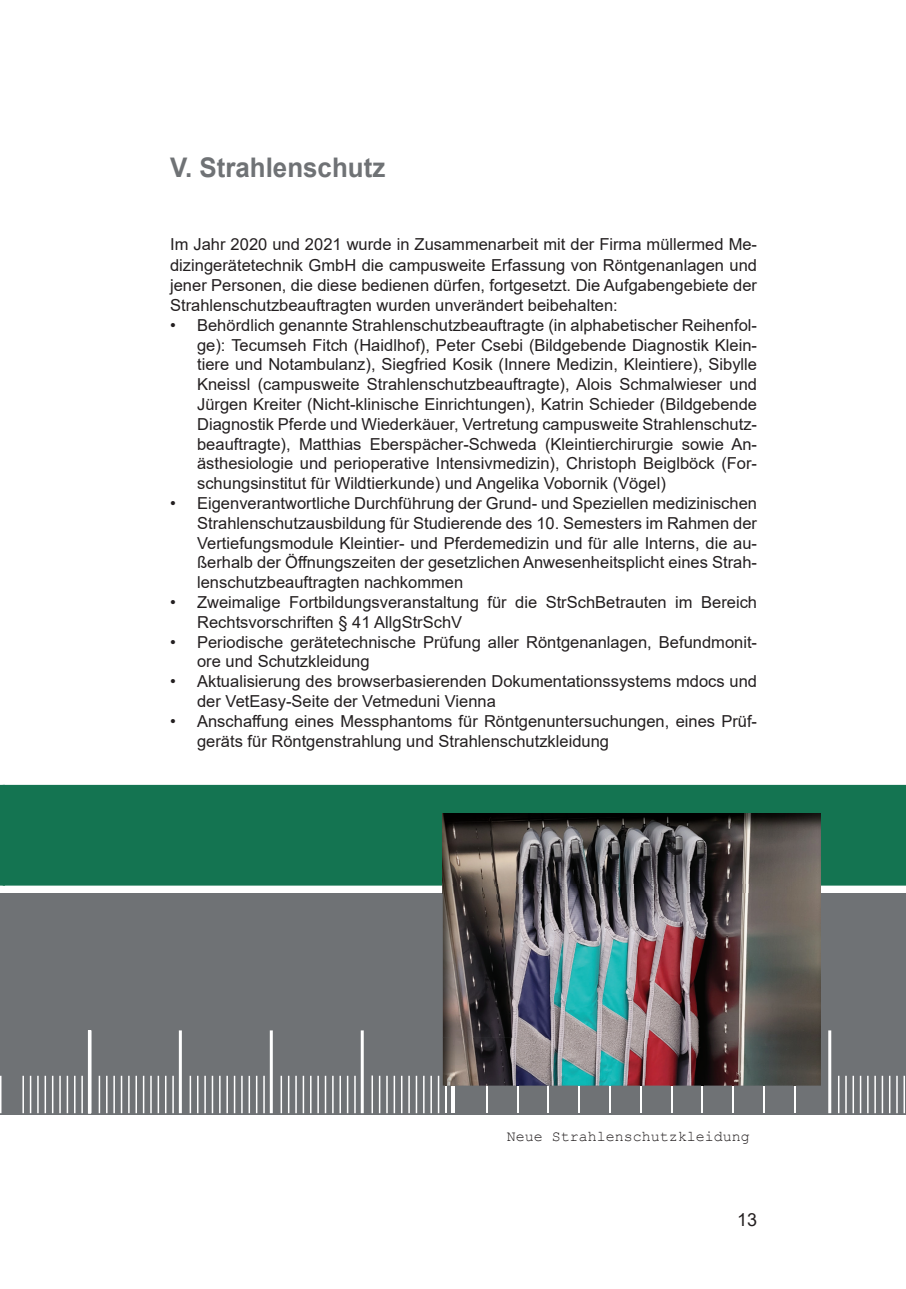
<style>
.page{position:relative;width:906px;height:1289px;background:#fff}
.page>*{position:absolute;margin:0;border:0;box-sizing:border-box;transform-origin:0 0}
.t1{font:700 27px "Arial";color:#6f7275;scale:.96 1}
.t2{font:18px "Arial";color:#231f20}
.t3{font:16.5px/19.8px "Arial";color:#231f20}
.t4{font:15px "Courier New";color:#231f20}
</style>
<div class="page">
<hr style="left:0;top:893px;width:4px;height:221px;background:#6f7275">
<svg style="left:0;top:784px;width:3px;height:101px"></svg>
<hr style="left:0;top:1075px;width:1px;height:38px;background:#fff">
<div style="left:4px;top:893px;width:902px;height:221px;background:#6f7275"></div>
<div style="left:3px;top:784px;width:903px;height:101px;background:#147451"></div>
<hr style="left:81px;top:1075px;width:2px;height:38px;background:#fff">
<hr style="left:74px;top:1075px;width:2px;height:38px;background:#fff">
<hr style="left:67px;top:1075px;width:1px;height:38px;background:#fff">
<hr style="left:59px;top:1075px;width:2px;height:38px;background:#fff">
<hr style="left:52px;top:1075px;width:1px;height:38px;background:#fff">
<hr style="left:45px;top:1075px;width:1px;height:38px;background:#fff">
<hr style="left:37px;top:1075px;width:2px;height:38px;background:#fff">
<hr style="left:30px;top:1075px;width:1px;height:38px;background:#fff">
<hr style="left:22px;top:1075px;width:2px;height:38px;background:#fff">
<hr style="left:99px;top:1075px;width:1px;height:38px;background:#fff">
<hr style="left:172px;top:1075px;width:2px;height:38px;background:#fff">
<hr style="left:165px;top:1075px;width:1px;height:38px;background:#fff">
<hr style="left:158px;top:1075px;width:1px;height:38px;background:#fff">
<hr style="left:150px;top:1075px;width:2px;height:38px;background:#fff">
<hr style="left:143px;top:1075px;width:1px;height:38px;background:#fff">
<hr style="left:135px;top:1075px;width:2px;height:38px;background:#fff">
<hr style="left:128px;top:1075px;width:2px;height:38px;background:#fff">
<hr style="left:121px;top:1075px;width:1px;height:38px;background:#fff">
<hr style="left:113px;top:1075px;width:2px;height:38px;background:#fff">
<hr style="left:106px;top:1075px;width:2px;height:38px;background:#fff">
<hr style="left:88px;top:1030px;width:3px;height:83px;background:#fff">
<hr style="left:179px;top:1030px;width:3px;height:83px;background:#fff">
<hr style="left:190px;top:1075px;width:1px;height:38px;background:#fff">
<hr style="left:263px;top:1075px;width:2px;height:38px;background:#fff">
<hr style="left:256px;top:1075px;width:1px;height:38px;background:#fff">
<hr style="left:248px;top:1075px;width:2px;height:38px;background:#fff">
<hr style="left:241px;top:1075px;width:2px;height:38px;background:#fff">
<hr style="left:234px;top:1075px;width:1px;height:38px;background:#fff">
<hr style="left:226px;top:1075px;width:2px;height:38px;background:#fff">
<hr style="left:219px;top:1075px;width:2px;height:38px;background:#fff">
<hr style="left:212px;top:1075px;width:1px;height:38px;background:#fff">
<hr style="left:204px;top:1075px;width:2px;height:38px;background:#fff">
<hr style="left:197px;top:1075px;width:1px;height:38px;background:#fff">
<hr style="left:270px;top:1030px;width:3px;height:83px;background:#fff">
<hr style="left:280px;top:1075px;width:2px;height:38px;background:#fff">
<hr style="left:354px;top:1075px;width:2px;height:38px;background:#fff">
<hr style="left:347px;top:1075px;width:1px;height:38px;background:#fff">
<hr style="left:339px;top:1075px;width:2px;height:38px;background:#fff">
<hr style="left:332px;top:1075px;width:2px;height:38px;background:#fff">
<hr style="left:325px;top:1075px;width:1px;height:38px;background:#fff">
<hr style="left:317px;top:1075px;width:2px;height:38px;background:#fff">
<hr style="left:310px;top:1075px;width:1px;height:38px;background:#fff">
<hr style="left:303px;top:1075px;width:1px;height:38px;background:#fff">
<hr style="left:295px;top:1075px;width:2px;height:38px;background:#fff">
<hr style="left:288px;top:1075px;width:1px;height:38px;background:#fff">
<hr style="left:361px;top:1030px;width:3px;height:83px;background:#fff">
<hr style="left:371px;top:1075px;width:2px;height:38px;background:#fff">
<hr style="left:445px;top:1075px;width:2px;height:38px;background:#fff">
<hr style="left:438px;top:1075px;width:1px;height:38px;background:#fff">
<hr style="left:430px;top:1075px;width:2px;height:38px;background:#fff">
<hr style="left:423px;top:1075px;width:1px;height:38px;background:#fff">
<hr style="left:416px;top:1075px;width:1px;height:38px;background:#fff">
<hr style="left:408px;top:1075px;width:2px;height:38px;background:#fff">
<hr style="left:401px;top:1075px;width:1px;height:38px;background:#fff">
<hr style="left:393px;top:1075px;width:2px;height:38px;background:#fff">
<hr style="left:386px;top:1075px;width:2px;height:38px;background:#fff">
<hr style="left:379px;top:1075px;width:1px;height:38px;background:#fff">
<hr style="left:452px;top:1030px;width:3px;height:83px;background:#fff">
<hr style="left:486px;top:1075px;width:1px;height:38px;background:#fff">
<hr style="left:794px;top:1075px;width:1px;height:38px;background:#fff">
<hr style="left:763px;top:1075px;width:1px;height:38px;background:#fff">
<hr style="left:732px;top:1075px;width:2px;height:38px;background:#fff">
<hr style="left:701px;top:1075px;width:2px;height:38px;background:#fff">
<hr style="left:671px;top:1075px;width:1px;height:38px;background:#fff">
<hr style="left:640px;top:1075px;width:1px;height:38px;background:#fff">
<hr style="left:609px;top:1075px;width:2px;height:38px;background:#fff">
<hr style="left:578px;top:1075px;width:2px;height:38px;background:#fff">
<hr style="left:547px;top:1075px;width:2px;height:38px;background:#fff">
<hr style="left:517px;top:1075px;width:1px;height:38px;background:#fff">
<hr style="left:828px;top:1030px;width:3px;height:83px;background:#fff">
<hr style="left:838px;top:1075px;width:1px;height:38px;background:#fff">
<hr style="left:903px;top:1075px;width:2px;height:38px;background:#fff">
<hr style="left:896px;top:1075px;width:1px;height:38px;background:#fff">
<hr style="left:889px;top:1075px;width:1px;height:38px;background:#fff">
<hr style="left:881px;top:1075px;width:2px;height:38px;background:#fff">
<hr style="left:874px;top:1075px;width:2px;height:38px;background:#fff">
<hr style="left:867px;top:1075px;width:1px;height:38px;background:#fff">
<hr style="left:860px;top:1075px;width:1px;height:38px;background:#fff">
<hr style="left:852px;top:1075px;width:2px;height:38px;background:#fff">
<hr style="left:845px;top:1075px;width:1px;height:38px;background:#fff">
<img style="left:443px;top:813px;width:378px;height:272px">
<svg style="left:445px;top:1075px;width:2px;height:10px"></svg>
<img style="left:452px;top:1030px;width:3px;height:55px">
<svg style="left:732px;top:1075px;width:2px;height:10px"></svg>
<svg style="left:701px;top:1075px;width:2px;height:10px"></svg>
<svg style="left:609px;top:1075px;width:2px;height:10px"></svg>
<svg style="left:578px;top:1075px;width:2px;height:10px"></svg>
<svg style="left:547px;top:1075px;width:2px;height:10px"></svg>
<h1 class="t1" style="left:170px;top:148px;width:226px">V. Strahlenschutz</h1>
<p class="t3" style="left:170px;top:234px;width:588px;line-height:20.2px;text-align:justify">Im Jahr 2020 und 2021 wurde in Zusammenarbeit mit der Firma müllermed Me&shy;dizingerätetechnik GmbH die campusweite Erfassung von Röntgenanlagen und jener Personen, die diese bedienen dürfen, fortgesetzt. Die Aufgaben gebiete der Strahlenschutzbeauftragten wurden unverändert beibehalten:</p>
<p class="t3" style="left:197px;top:315px;width:561px;text-align:justify;text-indent:-27px">• Behördlich genannte Strahlenschutzbeauftragte (in alphabetischer Reihenfol&shy;ge): Tecumseh Fitch (Haidlhof), Peter Csebi (Bildgebende Diagnostik Klein&shy;tiere und Notambulanz), Siegfried Kosik (Innere Medizin, Kleintiere), Sibylle Kneissl (campusweite Strahlenschutzbeauftragte), Alois Schmalwieser und Jürgen Kreiter (Nicht -klinische Einrichtungen), Katrin Schieder (Bildgebende Diagnostik Pferde und Wiederkäuer, Vertretung campusweite Strahlenschutz&shy;beauftragte), Matthias Eberspächer -Schweda (Kleintierchirurgie sowie An&shy;ästhesiologie und perioperative Intensivmedizin), Christoph Beiglböck (For&shy;schungsinstitut für Wildtierkunde) und Angelika Vobornik (Vögel)</p>
<p class="t3" style="left:197px;top:493px;width:561px;text-align:justify;text-indent:-27px">• Eigenverantwortliche Durchführung der Grund- und Speziellen medizinischen Strahlenschutz ausbildung für Studierende des 10. Semesters im Rahmen der Vertiefungsmodule Kleintier- und Pferdemedizin und für alle Interns, die au&shy;ßerhalb der Öffnungszeiten der gesetzlichen Anwesenheitsplicht eines Strah&shy;lenschutzbeauftragten nachkommen</p>
<p class="t3" style="left:197px;top:592px;width:561px;text-indent:-27px">• Zweimalige Fortbildungsveranstaltung für die StrSchBetrauten im Bereich<br>Rechtsvorschriften § 41 AllgStrSchV</p>
<p class="t3" style="left:197px;top:632px;width:561px;text-indent:-27px">• Periodische gerätetechnische Prüfung aller Röntgenanlagen, Befundmonit&shy;ore und Schutzkleidung</p>
<p class="t3" style="left:197px;top:671px;width:561px;text-indent:-27px">• Aktualisierung des browserbasierenden Dokumentationssystems mdocs und der VetEasy-Seite der Vetmeduni Vienna</p>
<p class="t3" style="left:197px;top:711px;width:561px;text-indent:-27px">• Anschaffung eines Messphantoms für Röntgenuntersuchungen, eines Prüf&shy;geräts für Röntgenstrahlung und Strahlenschutzkleidung</p>
<p class="t4" style="left:507px;top:1126px;width:245px">Neue Strahlenschutzkleidung</p>
<p class="t2" style="left:737px;top:1206px;width:22px">13</p>
</div>
